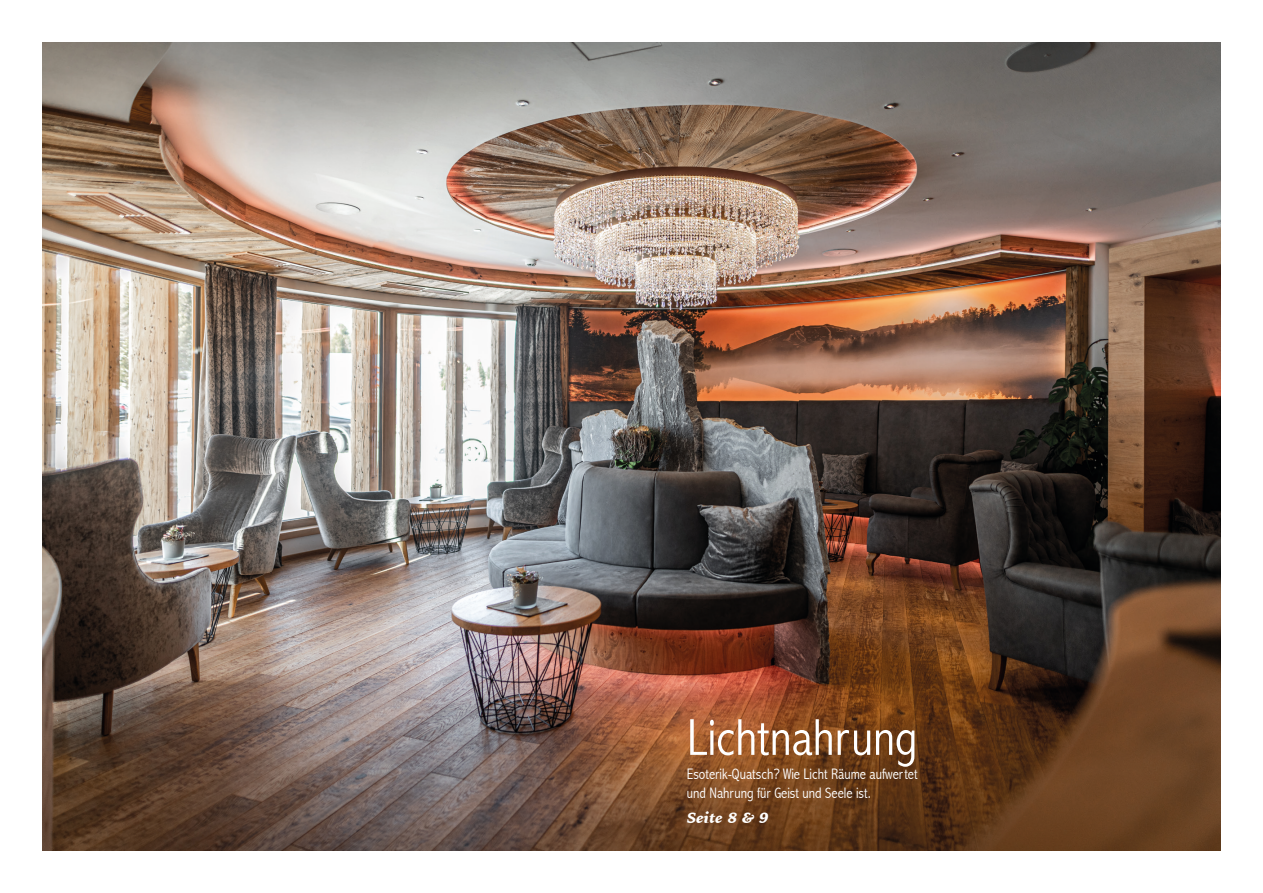
<style>
.page{position:relative;width:1263px;height:893px;background:#fff}
.page>*{position:absolute;margin:0;border:0;box-sizing:border-box;transform-origin:0 0}
.t1{font:300 condensed 52.35px "Abadi";color:#fff}
.t2{font:300 condensed 15.15px/18.8px "Abadi";color:#fff}
.t3{font:italic 900 15.15px "Iowan Old Style";color:#fff}
</style>
<div class="page">
<img style="left:43px;top:43px;width:1177px;height:807px">
<p class="t1" style="left:687px;top:707px;width:232px">Lichtnahrung</p>
<p class="t2" style="left:687px;top:764px;width:233px">Esoterik-Quatsch? Wie Licht Räume aufwertet und Nahrung für Geist und Seele ist.</p>
<p class="t3" style="left:687px;top:808px;width:84px">Seite 8 &amp; 9</p>
</div>
